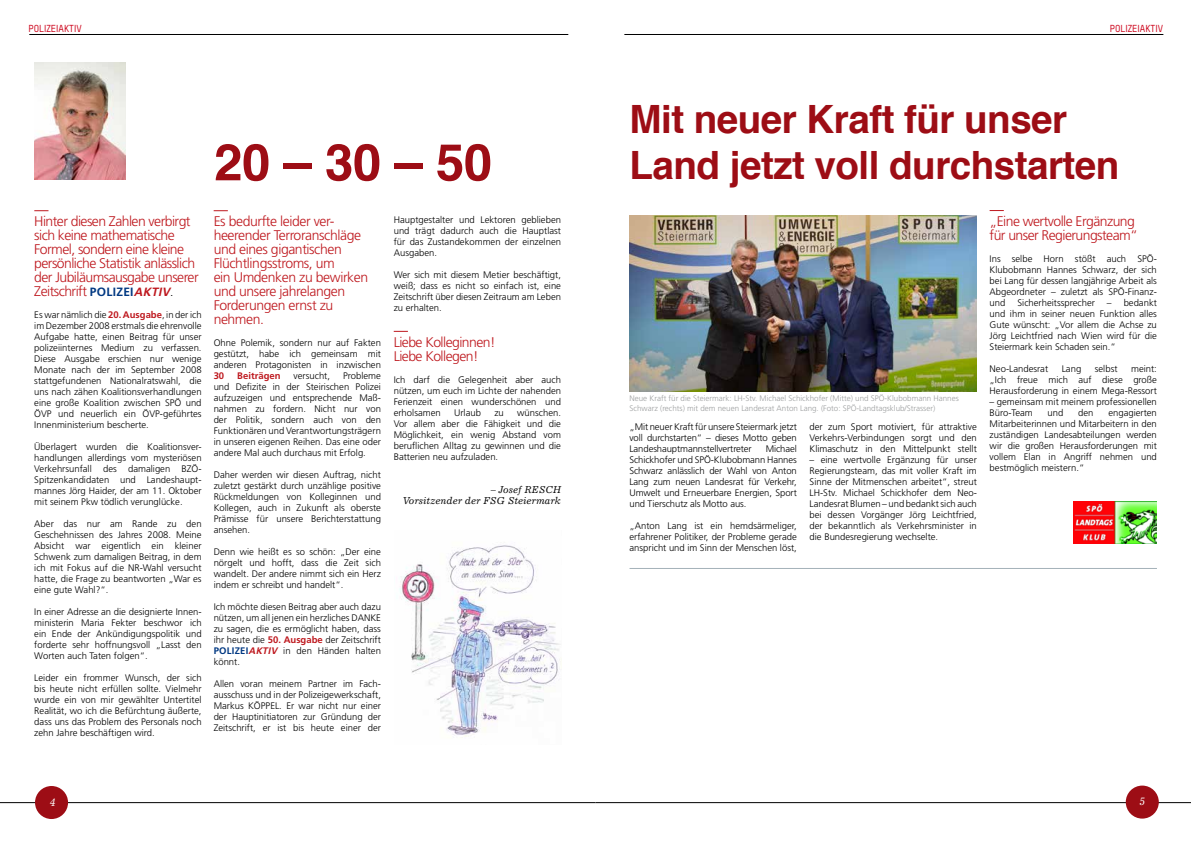
<style>
.page{position:relative;width:1191px;height:842px;background:#fff}
.page>*{position:absolute;margin:0;border:0;box-sizing:border-box;transform-origin:0 0}
.t1{font:700 51px "Helvetica";color:#9d0d15}
.t2{font:700 39px/46.8px "Helvetica";letter-spacing:-.015em;color:#9d0d15}
.t3{font:300 14px/14px "Frutiger LT Std";letter-spacing:-.04em;color:#be181e}
.t4{font:italic 11px "Excelsior LT Std";color:#fff}
.t5{font:italic 10px/11px "Excelsior LT Std";color:#000;text-align:right}
.t6{font:500 10px "TSTARPRO";color:#cd071e}
.t7{font:300 9.5px/11px "Frutiger LT Std";color:#000;text-align:justify}
.t8{font:700 9.5px "Frutiger LT Std";color:#be181e}
.t9{font:300 8px/10px "Frutiger LT Std";color:#9c9e9f}
.s1{font-weight:700;font-size:12px;color:#003882}
.s2{font-weight:700;font-style:italic;font-size:12px}
.s3{font-size:12px;color:#000}
.s4{font-weight:700;color:#be181e}
.s5{font-weight:700;color:#003882}
.s6{font-weight:700;font-style:italic;color:#be181e}
</style>
<div class="page">
<hr style="left:595px;top:802px;width:596px;height:1px;background:#000">
<hr style="left:0;top:802px;width:595px;height:1px;background:#000">
<hr style="left:29px;top:34px;width:539px;height:1px;background:#000">
<hr style="left:624px;top:34px;width:539px;height:1px;background:#000">
<div style="left:35px;top:786px;width:33px;height:33px;background:#9d0d15;border-radius:50%"></div>
<div style="left:1125px;top:785px;width:33px;height:34px;background:#9d0d15;border-radius:50%"></div>
<svg style="left:989px;top:210px;width:14px;height:1px"></svg>
<hr style="left:629px;top:568px;width:528px;height:1px;background:#a4b2b9">
<svg style="left:34px;top:210px;width:14px;height:1px"></svg>
<svg style="left:214px;top:210px;width:14px;height:1px"></svg>
<svg style="left:394px;top:331px;width:14px;height:1px"></svg>
<img style="left:34px;top:62px;width:91px;height:117px">
<img style="left:629px;top:215px;width:348px;height:176px">
<img style="left:1073px;top:501px;width:84px;height:42px">
<img style="left:399px;top:545px;width:162px;height:193px">
<p class="t6" style="left:29px;top:22px;width:55px">POLIZEIAKTIV</p>
<p class="t6" style="left:1109px;top:22px;width:55px">POLIZEIAKTIV</p>
<h1 class="t1" style="left:214px;top:121px;width:279px">20 – 30 – 50</h1>
<h3 class="t3" style="left:34px;top:214px;width:166px">Hinter diesen Zahlen verbirgt sich keine mathematische<br>Formel, sondern eine kleine persönliche Statistik anlässlich der Jubiläumsausgabe unserer<br>Zeitschrift <span class="s1">POLIZEI</span><span class="s2">AKTIV</span><span class="s3">.</span></h3>
<p class="t7" style="left:34px;top:309px;width:169px">Es war nämlich die <span class="s4">20. Ausgabe</span>, in der ich im Dezember 2008 erstmals die ehrenvolle Aufgabe hatte, einen Beitrag für unser polizeiinternes Medium zu verfassen.<br>Diese Ausgabe erschien nur wenige Monate nach der im September 2008 stattgefundenen Nationalratswahl, die uns nach zähen Koalitionsverhandlungen eine große Koalition zwischen SPÖ und ÖVP und neuerlich ein ÖVP-geführtes Innenministerium bescherte.</p>
<p class="t7" style="left:34px;top:441px;width:169px">Überlagert wurden die Koalitionsver&shy;handlungen allerdings vom mysteriösen Verkehrsunfall des damaligen BZÖ-Spitzenkandidaten und Landeshaupt&shy;mannes Jörg Haider, der am 11. Oktober mit seinem Pkw tödlich verunglücke.</p>
<p class="t7" style="left:34px;top:518px;width:169px">Aber das nur am Rande zu den Geschehnissen des Jahres 2008. Meine Absicht war eigentlich ein kleiner Schwenk zum damaligen Beitrag, in dem ich mit Fokus auf die NR-Wahl versucht hatte, die Frage zu beantworten „War es eine gute Wahl?“.</p>
<p class="t7" style="left:34px;top:606px;width:169px">In einer Adresse an die designierte Innen&shy;ministerin Maria Fekter beschwor ich ein Ende der Ankündigungspolitik und forderte sehr hoffnungsvoll „Lasst den Worten auch Taten folgen“.</p>
<p class="t7" style="left:34px;top:672px;width:169px">Leider ein frommer Wunsch, der sich bis heute nicht erfüllen sollte. Vielmehr wurde ein von mir gewählter Untertitel Realität, wo ich die Befürchtung äußerte, dass uns das Problem des Personals noch zehn Jahre beschäftigen wird.</p>
<h3 class="t3" style="left:214px;top:214px;width:156px">Es bedurfte leider ver&shy;heerender Terroranschläge und eines gigantischen<br>Flüchtlingsstroms, um<br>ein Umdenken zu bewirken und unsere jahrelangen<br>Forderungen ernst zu nehmen.</h3>
<p class="t7" style="left:214px;top:337px;width:169px">Ohne Polemik, sondern nur auf Fakten gestützt, habe ich gemeinsam mit anderen Protagonisten in inzwischen</p>
<p class="t8" style="left:214px;top:370px;width:12px">30</p>
<p class="t8" style="left:237px;top:370px;width:45px">Beiträgen</p>
<p class="t7" style="left:294px;top:370px;width:38px">versucht,</p>
<p class="t7" style="left:214px;top:370px;width:169px;text-indent:129px">Probleme und Defizite in der Steirischen Polizei aufzuzeigen und entsprechende Maß&shy;nahmen zu fordern. Nicht nur von der Politik, sondern auch von den Funktionären und Verantwortungsträgern in unseren eigenen Reihen. Das eine oder andere Mal auch durchaus mit Erfolg.</p>
<p class="t7" style="left:214px;top:469px;width:169px">Daher werden wir diesen Auftrag, nicht zuletzt gestärkt durch unzählige positive Rückmeldungen von Kolleginnen und Kollegen, auch in Zukunft als oberste Prämisse für unsere Berichterstattung ansehen.</p>
<p class="t7" style="left:214px;top:546px;width:169px">Denn wie heißt es so schön: „Der eine nörgelt und hofft, dass die Zeit sich wandelt. Der andere nimmt sich ein Herz indem er schreibt und handelt“.</p>
<p class="t7" style="left:214px;top:601px;width:169px">Ich möchte diesen Beitrag aber auch dazu nützen, um all jenen ein herzliches DANKE zu sagen, die es ermöglicht haben, dass ihr heute die <span class="s4">50. Ausgabe</span> der Zeitschrift <span class="s5">POLIZEI</span><span class="s6">AKTIV</span> in den Händen halten könnt.</p>
<p class="t7" style="left:214px;top:678px;width:169px">Allen voran meinem Partner im Fach&shy;ausschuss und in der Polizeigewerkschaft, Markus KÖPPEL. Er war nicht nur einer der Hauptinitiatoren zur Gründung der Zeitschrift, er ist bis heute einer der</p>
<p class="t7" style="left:394px;top:214px;width:169px">Hauptgestalter und Lektoren geblieben und trägt dadurch auch die Hauptlast für das Zustandekommen der einzelnen Ausgaben.</p>
<p class="t7" style="left:394px;top:269px;width:169px">Wer sich mit diesem Metier beschäftigt, weiß; dass es nicht so einfach ist, eine Zeitschrift über diesen Zeitraum am Leben zu erhalten.</p>
<h3 class="t3" style="left:394px;top:335px;width:103px">Liebe Kolleginnen!<br>Liebe Kollegen!</h3>
<p class="t7" style="left:394px;top:374px;width:169px">Ich darf die Gelegenheit aber auch nützen, um euch im Lichte der nahenden Ferienzeit einen wunderschönen und erholsamen</p>
<p class="t7" style="left:394px;top:407px;width:169px;text-indent:123px">wünschen.<br>Vor allem aber die Fähigkeit und die Möglichkeit, ein wenig Abstand vom beruflichen Alltag zu gewinnen und die Batterien neu aufzuladen.</p>
<p class="t5" style="left:402px;top:484px;width:160px">– Josef RESCH<br>Vorsitzender der FSG Steiermark</p>
<p class="t7" style="left:454px;top:407px;width:28px">Urlaub</p>
<p class="t7" style="left:494px;top:407px;width:11px">zu</p>
<h2 class="t2" style="left:629px;top:96px;width:491px">Mit neuer Kraft für unser<br>Land jetzt voll durchstarten</h2>
<p class="t9" style="left:629px;top:393px;width:331px">Neue Kraft für die Steiermark: LH-Stv. Michael Schickhofer (Mitte) und SPÖ-Klubobmann Hannes<br>Schwarz (rechts) mit dem neuen Landesrat Anton Lang. (Foto: SPÖ-Landtagsklub/Strasser)</p>
<p class="t7" style="left:629px;top:422px;width:169px">„Mit neuer Kraft für unsere Steiermark jetzt voll durchstarten“ – dieses Motto geben Landeshauptmannstellvertreter</p>
<p class="t7" style="left:629px;top:444px;width:169px;text-indent:136px">Michael Schickhofer und SPÖ-Klubobmann Hannes Schwarz anlässlich der Wahl von Anton Lang zum neuen Landesrat für Verkehr, Umwelt und Erneuerbare Energien, Sport und Tierschutz als Motto aus.</p>
<p class="t7" style="left:629px;top:521px;width:169px">„Anton Lang ist ein hemdsärmeliger, erfahrener Politiker, der Probleme gerade anspricht und im Sinn der Menschen löst,</p>
<p class="t7" style="left:809px;top:422px;width:169px">der zum Sport motiviert, für attraktive Verkehrs-Verbindungen sorgt und den Klimaschutz in den Mittelpunkt stellt</p>
<p class="t7" style="left:809px;top:455px;width:169px">– eine wertvolle Ergänzung für unser Regierungsteam, das mit voller Kraft im Sinne der Mitmenschen arbeitet“, streut LH-Stv. Michael Schickhofer dem Neo-Landesrat Blumen – und bedankt sich auch bei dessen Vorgänger Jörg Leichtfried, der bekanntlich als Verkehrsminister in die Bundesregierung wechselte.</p>
<h3 class="t3" style="left:989px;top:214px;width:150px">„Eine wertvolle Ergänzung für unser Regierungsteam“</h3>
<p class="t7" style="left:989px;top:253px;width:169px">Ins selbe Horn stößt auch SPÖ-Klubobmann Hannes Schwarz, der sich bei Lang für dessen langjährige Arbeit als Abgeordneter – zuletzt als SPÖ-Finanz&shy;und</p>
<p class="t7" style="left:989px;top:297px;width:169px;text-indent:117px">– bedankt und ihm in seiner neuen Funktion alles Gute wünscht: „Vor allem die Achse zu Jörg Leichtfried nach Wien wird für die Steiermark kein Schaden sein.“</p>
<p class="t7" style="left:989px;top:363px;width:60px">Neo-Landesrat</p>
<p class="t7" style="left:1061px;top:363px;width:21px">Lang</p>
<p class="t7" style="left:1094px;top:363px;width:24px">selbst</p>
<p class="t7" style="left:1017px;top:297px;width:79px">Sicherheitssprecher</p>
<p class="t7" style="left:989px;top:363px;width:169px;text-indent:141px">meint: „Ich freue mich auf diese große Herausforderung in einem Mega-Ressort</p>
<p class="t7" style="left:989px;top:396px;width:169px">– gemeinsam mit meinem professionellen<br>Büro-Team</p>
<p class="t7" style="left:1047px;top:407px;width:17px">und</p>
<p class="t7" style="left:1078px;top:407px;width:17px">den</p>
<p class="t7" style="left:989px;top:407px;width:169px;text-indent:119px">engagierten Mitarbeiterinnen und Mitarbeitern in den zuständigen Landesabteilungen werden wir die großen Herausforderungen mit vollem Elan in Angriff nehmen und bestmöglich meistern.“</p>
<p class="t4" style="left:49px;top:796px;width:8px">4</p>
<p class="t4" style="left:1139px;top:795px;width:8px">5</p>
</div>
